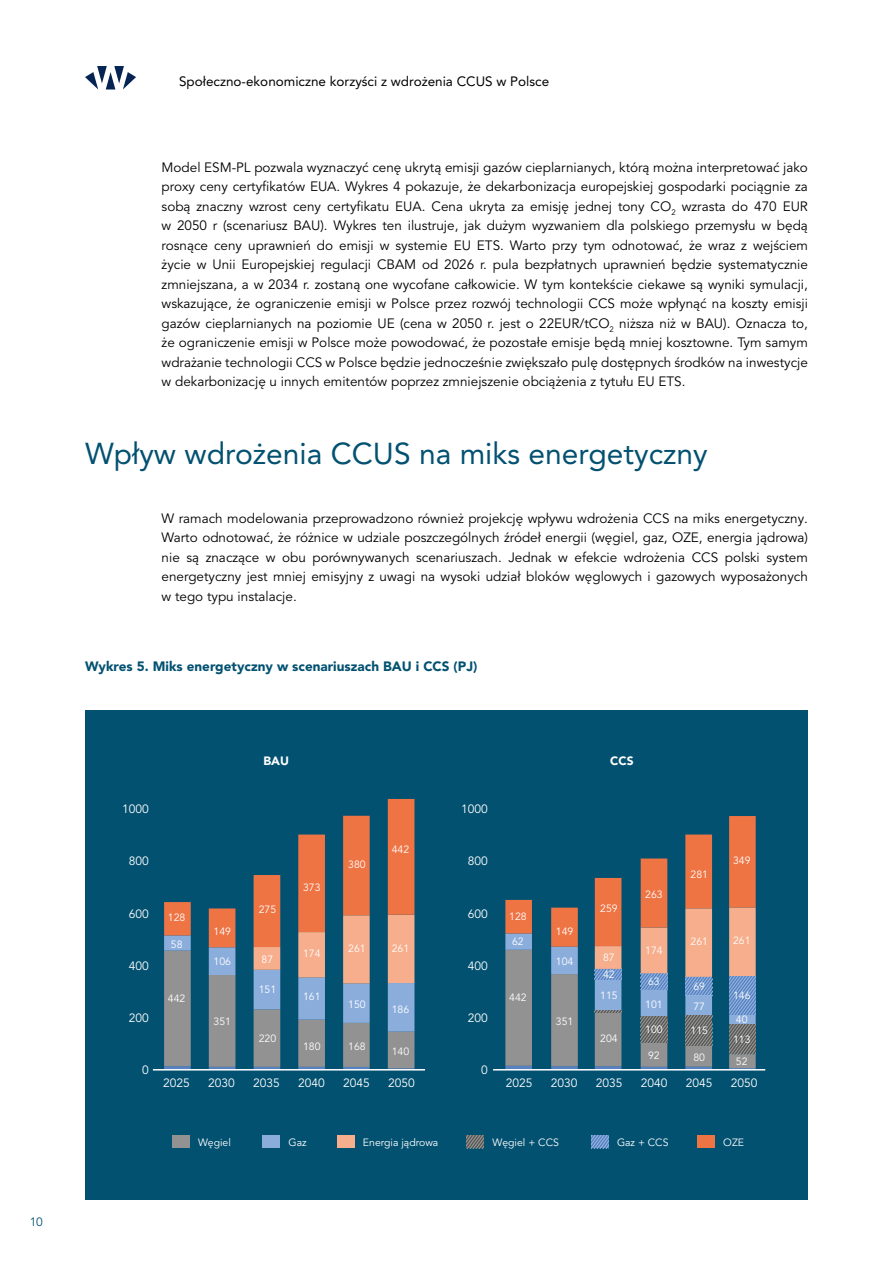
<style>
.page{position:relative;width:893px;height:1263px;background:#fff}
.page>*{position:absolute;margin:0;border:0;box-sizing:border-box;transform-origin:0 0}
.t1{font:30px "Avenir LT Pro";color:#035171}
.t2{font:13.5px/19.5px "Avenir LT Pro";color:#000;text-align:justify}
.t3{font:13.5px "Avenir LT Pro";color:#000}
.t4{font:900 13.5px "Avenir LT Pro";color:#035171}
.t5{font:12px "Avenir LT Pro";color:#fff}
.t6{font:900 12px "Avenir LT Pro";color:#fff}
.t7{font:12px "Avenir LT Pro";color:#035171}
.t8{font:10.5px/19.5px "Avenir LT Pro";color:#fff}
</style>
<div class="page">
<svg style="left:85px;top:66px;width:51px;height:23px"></svg>
<div style="left:85px;top:710px;width:723px;height:489px;background:#035171"></div>
<svg style="left:505px;top:816px;width:251px;height:253px"></svg>
<hr style="left:493px;top:1069px;width:272px;height:1px;background:#fff">
<svg style="left:164px;top:799px;width:250px;height:270px"></svg>
<hr style="left:153px;top:1069px;width:272px;height:1px;background:#fff">
<div style="left:172px;top:1135px;width:17px;height:13px;background:#929292"></div>
<div style="left:263px;top:1135px;width:17px;height:13px;background:#8baddc"></div>
<div style="left:337px;top:1135px;width:17px;height:13px;background:#f6ae8c"></div>
<div style="left:697px;top:1135px;width:17px;height:13px;background:#ee7444"></div>
<svg style="left:467px;top:1135px;width:17px;height:13px"></svg>
<svg style="left:591px;top:1135px;width:17px;height:13px"></svg>
<p class="t7" style="left:30px;top:1215px;width:15px">10</p>
<p class="t3" style="left:179px;top:73px;width:372px">Społeczno-ekonomiczne korzyści z wdrożenia CCUS w Polsce</p>
<p class="t2" style="left:162px;top:158px;width:648px">Model ESM-PL pozwala wyznaczyć cenę ukrytą emisji gazów cieplarnianych, którą można interpretować jako proxy ceny certyfikatów EUA. Wykres 4 pokazuje, że dekarbonizacja europejskiej gospodarki pociągnie za sobą znaczny wzrost ceny certyfikatu EUA. Cena ukryta za emisję jednej tony CO<sub>2</sub> wzrasta do 470 EUR w 2050 r (scenariusz BAU). Wykres ten ilustruje, jak dużym wyzwaniem dla polskiego przemysłu w będą rosnące ceny uprawnień do emisji w systemie EU ETS. Warto przy tym odnotować, że wraz z wejściem życie w Unii Europejskiej regulacji CBAM od 2026 r. pula bezpłatnych uprawnień będzie systematycznie zmniejszana, a w 2034 r. zostaną one wycofane całkowicie. W tym kontekście ciekawe są wyniki symulacji, wskazujące, że ograniczenie emisji w Polsce przez rozwój technologii CCS może wpłynąć na koszty emisji gazów cieplarnianych na poziomie UE (cena w 2050 r. jest o 22EUR/tCO<sub>2</sub> niższa niż w BAU). Oznacza to, że ograniczenie emisji w Polsce może powodować, że pozostałe emisje będą mniej kosztowne. Tym samym wdrażanie technologii CCS w Polsce będzie jednocześnie zwiększało pulę dostępnych środków na inwestycje w dekarbonizację u innych emitentów poprzez zmniejszenie obciążenia z tytułu EU ETS.</p>
<h1 class="t1" style="left:85px;top:436px;width:624px">Wpływ wdrożenia CCUS na miks energetyczny</h1>
<p class="t2" style="left:162px;top:509px;width:648px">W ramach modelowania przeprowadzono również projekcję wpływu wdrożenia CCS na miks energetyczny.<br>Warto odnotować, że różnice w udziale poszczególnych źródeł energii (węgiel, gaz, OZE, energia jądrowa) nie są znaczące w obu porównywanych scenariuszach. Jednak w efekcie wdrożenia CCS polski system energetyczny jest mniej emisyjny z uwagi na wysoki udział bloków węglowych i gazowych wyposażonych w tego typu instalacje.</p>
<p class="t4" style="left:85px;top:658px;width:394px">Wykres 5. Miks energetyczny w scenariuszach BAU i CCS (PJ)</p>
<p class="t6" style="left:263px;top:754px;width:27px">BAU</p>
<p class="t6" style="left:610px;top:754px;width:25px">CCS</p>
<p class="t5" style="left:122px;top:802px;width:28px">1000</p>
<p class="t5" style="left:461px;top:802px;width:28px">1000</p>
<p class="t8" style="left:392px;top:839px;width:19px">442</p>
<p class="t5" style="left:129px;top:854px;width:22px">800</p>
<p class="t8" style="left:348px;top:855px;width:19px">380</p>
<p class="t5" style="left:468px;top:854px;width:22px">800</p>
<p class="t8" style="left:733px;top:851px;width:19px">349</p>
<p class="t8" style="left:690px;top:865px;width:19px">281</p>
<p class="t8" style="left:303px;top:877px;width:19px">373</p>
<p class="t8" style="left:645px;top:885px;width:19px">263</p>
<p class="t5" style="left:129px;top:906px;width:22px">600</p>
<p class="t5" style="left:129px;top:958px;width:22px">400</p>
<p class="t5" style="left:129px;top:1011px;width:22px">200</p>
<p class="t8" style="left:168px;top:908px;width:19px">128</p>
<p class="t8" style="left:171px;top:935px;width:13px">58</p>
<p class="t8" style="left:168px;top:989px;width:19px">442</p>
<p class="t8" style="left:214px;top:922px;width:19px">149</p>
<p class="t8" style="left:214px;top:952px;width:19px">106</p>
<p class="t8" style="left:214px;top:1012px;width:19px">351</p>
<p class="t8" style="left:259px;top:900px;width:19px">275</p>
<p class="t8" style="left:262px;top:949px;width:13px">87</p>
<p class="t8" style="left:259px;top:979px;width:19px">151</p>
<p class="t8" style="left:259px;top:1029px;width:19px">220</p>
<p class="t8" style="left:303px;top:943px;width:19px">174</p>
<p class="t8" style="left:303px;top:987px;width:19px">161</p>
<p class="t8" style="left:303px;top:1036px;width:19px">180</p>
<p class="t8" style="left:348px;top:939px;width:19px">261</p>
<p class="t8" style="left:348px;top:994px;width:19px">150</p>
<p class="t8" style="left:348px;top:1036px;width:19px">168</p>
<p class="t8" style="left:392px;top:938px;width:19px">261</p>
<p class="t8" style="left:392px;top:1000px;width:19px">186</p>
<p class="t8" style="left:392px;top:1042px;width:19px">140</p>
<p class="t5" style="left:142px;top:1063px;width:8px">0</p>
<p class="t5" style="left:468px;top:906px;width:22px">600</p>
<p class="t5" style="left:468px;top:958px;width:22px">400</p>
<p class="t5" style="left:468px;top:1011px;width:22px">200</p>
<p class="t5" style="left:481px;top:1063px;width:8px">0</p>
<p class="t8" style="left:509px;top:907px;width:19px">128</p>
<p class="t8" style="left:512px;top:932px;width:13px">62</p>
<p class="t8" style="left:509px;top:988px;width:19px">442</p>
<p class="t8" style="left:556px;top:922px;width:19px">149</p>
<p class="t8" style="left:556px;top:952px;width:19px">104</p>
<p class="t8" style="left:556px;top:1012px;width:19px">351</p>
<p class="t8" style="left:600px;top:898px;width:19px">259</p>
<p class="t8" style="left:603px;top:949px;width:13px;line-height:16.5px">87<br>42</p>
<p class="t8" style="left:600px;top:985px;width:19px">115</p>
<p class="t8" style="left:600px;top:1029px;width:19px">204</p>
<p class="t8" style="left:645px;top:941px;width:19px">174</p>
<p class="t8" style="left:645px;top:971px;width:19px;line-height:22.5px">63<br>101</p>
<p class="t8" style="left:645px;top:1020px;width:19px">100</p>
<p class="t8" style="left:648px;top:1046px;width:13px">92</p>
<p class="t8" style="left:690px;top:932px;width:19px">261</p>
<p class="t8" style="left:693px;top:977px;width:13px">69<br>77</p>
<p class="t8" style="left:690px;top:1021px;width:19px">115</p>
<p class="t8" style="left:693px;top:1048px;width:13px">80</p>
<p class="t8" style="left:733px;top:930px;width:19px">261</p>
<p class="t8" style="left:733px;top:986px;width:19px">146</p>
<p class="t8" style="left:733px;top:1010px;width:19px">40<br>113</p>
<p class="t8" style="left:736px;top:1052px;width:13px">52</p>
<p class="t5" style="left:163px;top:1076px;width:28px">2025</p>
<p class="t5" style="left:208px;top:1076px;width:28px">2030</p>
<p class="t5" style="left:253px;top:1076px;width:28px">2035</p>
<p class="t5" style="left:298px;top:1076px;width:28px">2040</p>
<p class="t5" style="left:343px;top:1076px;width:28px">2045</p>
<p class="t5" style="left:388px;top:1076px;width:28px">2050</p>
<p class="t5" style="left:506px;top:1076px;width:28px">2025</p>
<p class="t5" style="left:551px;top:1076px;width:28px">2030</p>
<p class="t5" style="left:596px;top:1076px;width:28px">2035</p>
<p class="t5" style="left:641px;top:1076px;width:28px">2040</p>
<p class="t5" style="left:686px;top:1076px;width:28px">2045</p>
<p class="t5" style="left:731px;top:1076px;width:28px">2050</p>
<p class="t8" style="left:198px;top:1133px;width:34px">Węgiel</p>
<p class="t8" style="left:288px;top:1133px;width:20px">Gaz</p>
<p class="t8" style="left:363px;top:1133px;width:77px">Energia jądrowa</p>
<p class="t8" style="left:493px;top:1133px;width:68px">Węgiel + CCS</p>
<p class="t8" style="left:617px;top:1133px;width:53px">Gaz + CCS</p>
<p class="t8" style="left:723px;top:1133px;width:22px">OZE</p>
</div>
